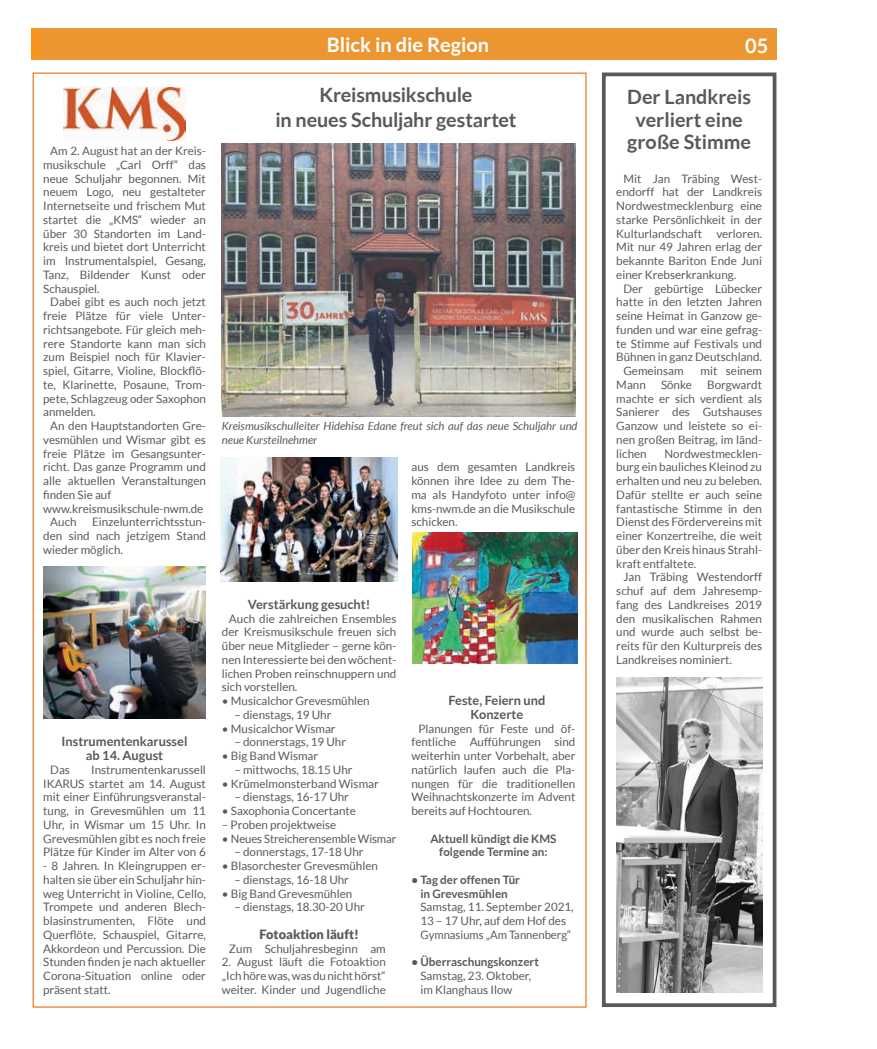
<style>
.page{position:relative;width:877px;height:1049px;background:#fff}
.page>*{position:absolute;margin:0;border:0;box-sizing:border-box;transform-origin:0 0}
.t1{font:700 20px "Lato";color:#fff}
.t2{font:700 19.75px/22.5px "Lato";color:#58595b;text-align:center}
.t3{font:700 12.75px/13.8px "Lato";color:#58595b;text-align:center}
.t4{font:900 12.75px "Lato";color:#58595b}
.t5{font:11.62px/13.8px "Lato";color:#58595b;text-align:justify}
.t6{font:700 11.62px/13.8px "Lato";color:#58595b;text-align:center}
.t7{font:italic 11.25px/13.8px "Lato";color:#58595b}
</style>
<div class="page">
<div style="left:40px;top:28px;width:736px;height:32px;background:#ec9631"></div>
<img style="left:43px;top:567px;width:163px;height:151px">
<div style="left:602px;top:72px;width:174px;height:935px;border:4px solid #58595b"></div>
<img style="left:222px;top:143px;width:354px;height:273px">
<img style="left:616px;top:678px;width:146px;height:315px">
<img style="left:221px;top:458px;width:177px;height:123px">
<img style="left:64px;top:88px;width:121px;height:52px">
<img style="left:412px;top:532px;width:166px;height:132px">
<p class="t5" style="left:43px;top:144px;width:164px;text-indent:7px">Am 2. August hat an der Kreis&shy;musikschule „Carl Orff“ das neue Schuljahr begonnen. Mit neuem Logo, neu gestalteter Internetseite und frischem Mut startet die „KMS“ wieder an über 30 Standorten im Land&shy;kreis und bietet dort Unterricht im Instrumentalspiel, Gesang, Tanz, Bildender Kunst oder Schauspiel.</p>
<p class="t5" style="left:43px;top:295px;width:164px;text-indent:7px">Dabei gibt es auch noch jetzt freie Plätze für viele Unter&shy;richtsangebote. Für gleich meh&shy;rere Standorte kann man sich zum Beispiel noch für Klavier&shy;spiel, Gitarre, Violine, Blockflö&shy;te, Klarinette, Posaune, Trom&shy;pete, Schlagzeug oder Saxophon anmelden.</p>
<p class="t5" style="left:50px;top:419px;width:157px">An den Hauptstandorten Gre-</p>
<p class="t5" style="left:43px;top:433px;width:164px">vesmühlen und Wismar gibt es</p>
<p class="t5" style="left:43px;top:446px;width:164px">freie Plätze im Gesangsunter-</p>
<p class="t5" style="left:43px;top:460px;width:164px">richt. Das ganze Programm und</p>
<p class="t5" style="left:43px;top:474px;width:164px">alle aktuellen Veranstaltungen</p>
<p class="t5" style="left:43px;top:488px;width:70px">finden Sie auf</p>
<p class="t5" style="left:43px;top:501px;width:162px">www.kreismusikschule-nwm.de</p>
<p class="t5" style="left:50px;top:515px;width:28px">Auch</p>
<p class="t5" style="left:43px;top:515px;width:164px;text-indent:49px">Einzelunterrichtsstun&shy;den sind nach jetzigem Stand wieder möglich.</p>
<p class="t3" style="left:62px;top:735px;width:127px">Instrumentenkarussel ab 14. August</p>
<p class="t5" style="left:50px;top:763px;width:21px">Das</p>
<p class="t5" style="left:43px;top:763px;width:164px;text-indent:48px">Instrumentenkarussell IKARUS startet am 14. August mit einer Einführungsveranstal&shy;tung, in Grevesmühlen um 11<br>Uhr, in Wismar um 15 Uhr. In Grevesmühlen gibt es noch freie Plätze für Kinder im Alter von 6</p>
<p class="t5" style="left:43px;top:859px;width:164px">- 8 Jahren. In Kleingruppen er&shy;halten sie über ein Schuljahr hin&shy;weg Unterricht in Violine, Cello, Trompete und anderen Blech&shy;blasinstrumenten, Flöte und Querflöte, Schauspiel, Gitarre, Akkordeon und Percussion. Die Stunden finden je nach aktueller Corona-Situation online oder präsent statt.</p>
<h1 class="t1" style="left:327px;top:34px;width:164px">Blick in die Region</h1>
<h1 class="t1" style="left:745px;top:34px;width:25px">05</h1>
<h2 class="t2" style="left:275px;top:82px;width:243px;line-height:25px">Kreismusikschule<br>in neues Schuljahr gestartet</h2>
<p class="t7" style="left:222px;top:419px;width:357px">Kreismusikschulleiter Hidehisa Edane freut sich auf das neue Schuljahr und neue Kursteilnehmer</p>
<p class="t5" style="left:411px;top:460px;width:165px">aus dem gesamten Landkreis können ihre Idee zu dem The&shy;ma als Handyfoto unter info@ kms-nwm.de an die Musikschule schicken.</p>
<p class="t3" style="left:248px;top:597px;width:124px">Verstärkung gesucht!</p>
<p class="t5" style="left:222px;top:611px;width:176px;text-indent:7px">Auch die zahlreichen Ensembles der Kreismusikschule freuen sich über neue Mitglieder – gerne kön&shy;nen Interessierte bei den wöchent&shy;lichen Proben reinschnuppern und sich vorstellen.</p>
<p class="t5" style="left:222px;top:694px;width:149px">• Musicalchor Grevesmühlen</p>
<p class="t5" style="left:234px;top:708px;width:99px">– dienstags, 19 Uhr</p>
<p class="t5" style="left:222px;top:721px;width:115px">• Musicalchor Wismar</p>
<p class="t5" style="left:234px;top:735px;width:113px">– donnerstags, 19 Uhr</p>
<p class="t5" style="left:222px;top:749px;width:98px">• Big Band Wismar</p>
<p class="t5" style="left:234px;top:763px;width:120px">– mittwochs, 18.15 Uhr</p>
<p class="t5" style="left:222px;top:776px;width:158px">• Krümelmonsterband Wismar</p>
<p class="t5" style="left:234px;top:790px;width:116px">– dienstags, 16-17 Uhr</p>
<p class="t5" style="left:222px;top:804px;width:136px">• Saxophonia Concertante</p>
<p class="t5" style="left:222px;top:818px;width:116px">– Proben projektweise</p>
<p class="t5" style="left:222px;top:831px;width:176px">• Neues Streicherensemble Wismar</p>
<p class="t5" style="left:234px;top:845px;width:131px">– donnerstags, 17-18 Uhr</p>
<p class="t5" style="left:222px;top:859px;width:158px">• Blasorchester Grevesmühlen</p>
<p class="t5" style="left:234px;top:873px;width:116px">– dienstags, 16-18 Uhr</p>
<p class="t5" style="left:222px;top:886px;width:132px">• Big Band Grevesmühlen</p>
<p class="t5" style="left:234px;top:900px;width:132px">– dienstags, 18.30-20 Uhr</p>
<p class="t4" style="left:259px;top:927px;width:101px">Fotoaktion läuft!</p>
<p class="t5" style="left:229px;top:941px;width:158px">Zum Schuljahresbeginn am</p>
<p class="t5" style="left:222px;top:955px;width:165px">2. August läuft die Fotoaktion „Ich höre was, was du nicht hörst“ weiter. Kinder und Jugendliche</p>
<p class="t3" style="left:448px;top:693px;width:98px">Feste, Feiern und<br>Konzerte</p>
<p class="t5" style="left:411px;top:721px;width:165px;text-indent:7px">Planungen für Feste und öf&shy;fentliche Aufführungen sind weiterhin unter Vorbehalt, aber natürlich laufen auch die Pla&shy;nungen für die traditionellen Weihnachtskonzerte im Advent bereits auf Hochtouren.</p>
<p class="t6" style="left:430px;top:831px;width:128px">Aktuell kündigt die KMS folgende Termine an:</p>
<p class="t6" style="left:411px;top:872px;width:110px">• Tag der offenen Tür in Grevesmühlen</p>
<p class="t5" style="left:420px;top:900px;width:155px;text-align:left">Samstag, 11. September 2021,<br>13 – 17 Uhr, auf dem Hof des<br>Gymnasiums „Am Tannenberg“</p>
<p class="t6" style="left:411px;top:955px;width:129px">• Überraschungskonzert</p>
<p class="t5" style="left:420px;top:969px;width:112px">Samstag, 23. Oktober, im Klanghaus Ilow</p>
<h2 class="t2" style="left:627px;top:85px;width:125px">Der Landkreis verliert eine große Stimme</h2>
<p class="t5" style="left:616px;top:171px;width:147px;text-indent:7px">Mit Jan Träbing West&shy;endorff hat der Landkreis Nordwestmecklenburg eine starke Persönlichkeit in der Kulturlandschaft verloren.<br>Mit nur 49 Jahren erlag der bekannte Bariton Ende Juni einer Krebserkrankung.</p>
<p class="t5" style="left:623px;top:281px;width:140px">Der gebürtige Lübecker</p>
<p class="t5" style="left:616px;top:295px;width:147px">hatte in den letzten Jahren</p>
<p class="t5" style="left:616px;top:309px;width:147px">seine Heimat in Ganzow ge-</p>
<p class="t5" style="left:616px;top:323px;width:147px">funden und war eine gefrag-</p>
<p class="t5" style="left:616px;top:336px;width:147px">te Stimme auf Festivals und</p>
<p class="t5" style="left:616px;top:350px;width:147px">Bühnen in ganz Deutschland.</p>
<p class="t5" style="left:623px;top:364px;width:62px">Gemeinsam</p>
<p class="t5" style="left:701px;top:364px;width:63px">mit seinem</p>
<p class="t5" style="left:616px;top:378px;width:31px">Mann</p>
<p class="t5" style="left:661px;top:378px;width:32px">Sönke</p>
<p class="t5" style="left:616px;top:378px;width:147px;text-indent:91px">Borgwardt machte er sich verdient als Sanierer des Gutshauses Ganzow und leistete so ei&shy;nen großen Beitrag, im länd&shy;lichen</p>
<p class="t5" style="left:616px;top:446px;width:147px;text-indent:48px">Nordwestmecklen&shy;burg ein bauliches Kleinod zu erhalten und neu zu beleben.<br>Dafür stellte er auch seine fantastische Stimme in den Dienst des Fördervereins mit einer Konzertreihe, die weit über den Kreis hinaus Strahl&shy;kraft entfaltete.</p>
<p class="t5" style="left:616px;top:570px;width:147px;text-indent:7px">Jan Träbing Westendorff schuf auf dem Jahresemp&shy;fang des Landkreises 2019 den musikalischen Rahmen und wurde auch selbst be&shy;reits für den Kulturpreis des Landkreises nominiert.</p>
</div>
